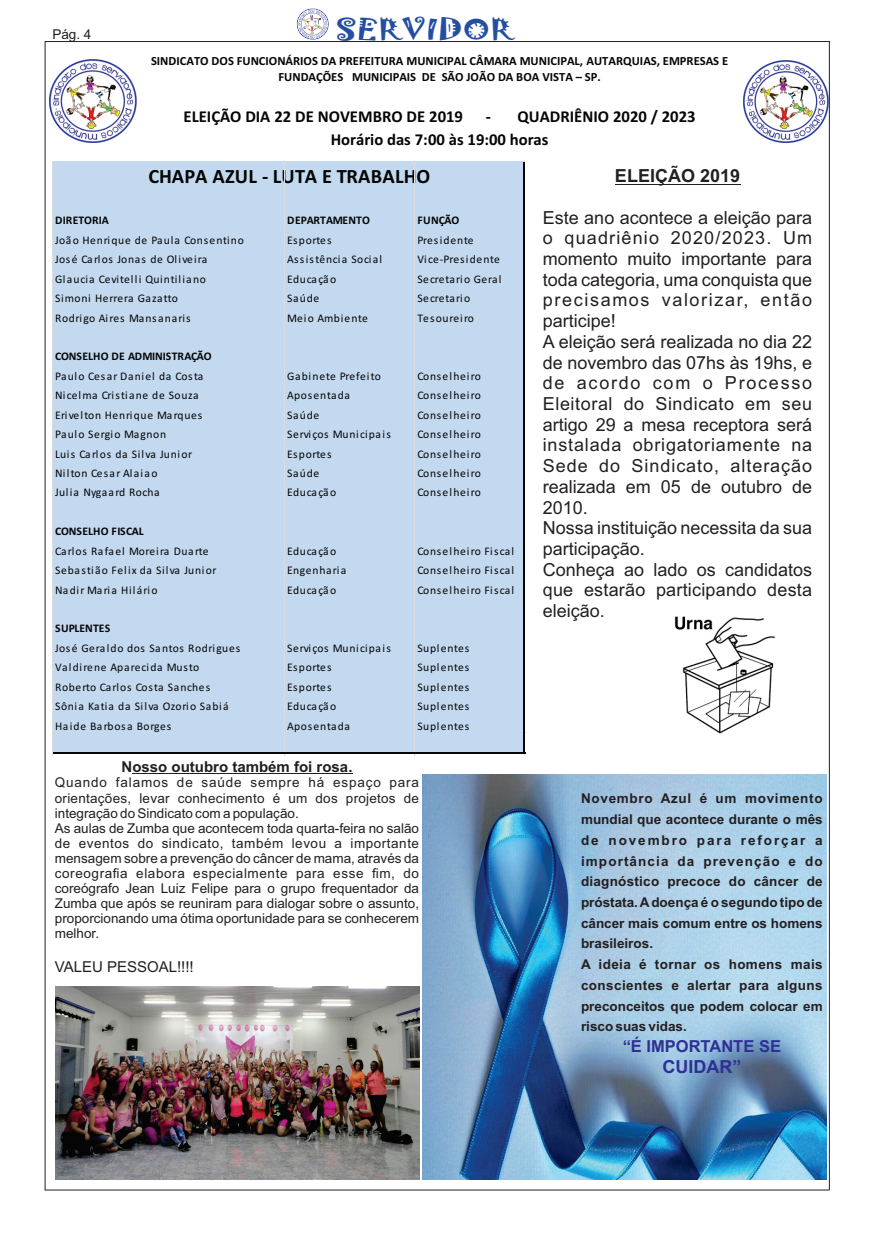
<style>
.page{position:relative;width:872px;height:1234px;background:#fff}
.page>*{position:absolute;margin:0;border:0;box-sizing:border-box;transform-origin:0 0}
.t1{font:26.4px "Jokerman";color:#244ea2;scale:1.34 1}
.t2{font:700 20.4px "Calibri";letter-spacing:.005em;color:#040504}
.t3{font:18px/20.7px "Arial";color:#231f20}
.t4{font:700 18px "Arial";color:#231f20}
.t5{font:700 18px "Arial";color:#2e3092}
.t6{font:700 16.65px/23px "Calibri";color:#040504}
.t7{font:700 16.5px "Arial";color:#2e3092}
.t8{font:700 15px "Arial";color:#231f20}
.t9{font:15px "Arial";color:#231f20}
.t10{font:13.5px/15.1px "Arial";color:#231f20}
.t11{font:700 13.5px/20.7px "Arial";letter-spacing:.02em;color:#231f20}
.t12{font:700 12.45px/15.3px "Calibri";color:#040504;text-align:center}
.t13{font:11.7px "Calibri";letter-spacing:.06em;color:#040504}
.t14{font:11.7px "Calibri";letter-spacing:.085em;color:#040504}
.t15{font:700 11.7px "Calibri";letter-spacing:.005em;color:#040504}
.t16{font:11.7px "Calibri";letter-spacing:.04em;color:#040504}
.t17{font:11.7px "Calibri";letter-spacing:.105em;color:#040504}
</style>
<div class="page">
<img style="left:422px;top:774px;width:404px;height:404px">
<img style="left:674px;top:616px;width:101px;height:118px">
<img style="left:50px;top:59px;width:86px;height:83px">
<img style="left:743px;top:60px;width:85px;height:82px">
<img style="left:55px;top:986px;width:364px;height:192px">
<hr style="left:45px;top:41px;width:1px;height:1148px;background:#231f20">
<hr style="left:45px;top:41px;width:784px;height:1px;background:#231f20">
<hr style="left:829px;top:41px;width:1px;height:1148px;background:#231f20">
<svg style="left:297px;top:9px;width:31px;height:30px"></svg>
<hr style="left:45px;top:1189px;width:784px;height:1px;background:#231f20">
<div style="left:52px;top:161px;width:473px;height:592px;background:#c3d9f0"></div>
<hr style="left:52px;top:161px;width:1px;height:594px;background:#dadcdd">
<hr style="left:524px;top:161px;width:1px;height:594px;background:#dadcdd">
<hr style="left:284px;top:161px;width:1px;height:594px;background:#dadcdd">
<hr style="left:414px;top:161px;width:1px;height:594px;background:#dadcdd">
<hr style="left:523px;top:162px;width:2px;height:591px;background:#040504">
<hr style="left:53px;top:751px;width:473px;height:2px;background:#040504">
<hr style="left:132px;top:773px;width:220px;height:1px;background:#231f20">
<hr style="left:615px;top:184px;width:125px;height:1px;background:#231f20">
<p class="t10" style="left:52px;top:28px;width:41px">Pág. 4</p>
<h1 class="t1" style="left:336px;top:17px;width:134px">SERVIDOR</h1>
<p class="t12" style="left:151px;top:55px;width:578px">SINDICATO DOS FUNCIONÁRIOS DA PREFEITURA MUNICIPAL CÂMARA MUNICIPAL, AUTARQUIAS, EMPRESAS E<br>FUNDAÇÕES MUNICIPAIS DE SÃO JOÃO DA BOA VISTA – SP.</p>
<h3 class="t6" style="left:184px;top:106px;width:281px">ELEIÇÃO DIA 22 DE NOVEMBRO DE 2019</h3>
<h3 class="t6" style="left:331px;top:106px;width:366px;text-indent:155px">- QUADRIÊNIO 2020 / 2023<br>Horário das 7:00 às 19:00 horas</h3>
<h2 class="t2" style="left:148px;top:167px;width:283px">CHAPA AZUL - LUTA E TRABALHO</h2>
<p class="t15" style="left:55px;top:215px;width:55px">DIRETORIA</p>
<p class="t15" style="left:287px;top:215px;width:84px">DEPARTAMENTO</p>
<p class="t15" style="left:417px;top:215px;width:43px">FUNÇÃO</p>
<p class="t13" style="left:55px;top:235px;width:190px">João Henrique de Paula Consentino</p>
<p class="t13" style="left:287px;top:235px;width:46px">Esportes</p>
<p class="t13" style="left:417px;top:235px;width:58px">Presidente</p>
<p class="t13" style="left:55px;top:254px;width:154px">José Carlos Jonas de Oliveira</p>
<p class="t14" style="left:287px;top:254px;width:96px">Assistência Social</p>
<p class="t13" style="left:417px;top:254px;width:84px">Vice-Presidente</p>
<p class="t14" style="left:55px;top:274px;width:152px">Glaucia Cevitelli Quintiliano</p>
<p class="t13" style="left:287px;top:274px;width:50px">Educação</p>
<p class="t16" style="left:417px;top:274px;width:86px">Secretario Geral</p>
<p class="t16" style="left:55px;top:293px;width:124px">Simoni Herrera Gazatto</p>
<p class="t13" style="left:287px;top:293px;width:34px">Saúde</p>
<p class="t16" style="left:417px;top:293px;width:54px">Secretario</p>
<p class="t13" style="left:55px;top:313px;width:137px">Rodrigo Aires Mansanaris</p>
<p class="t13" style="left:287px;top:313px;width:82px">Meio Ambiente</p>
<p class="t13" style="left:417px;top:313px;width:58px">Tesoureiro</p>
<p class="t15" style="left:55px;top:351px;width:158px">CONSELHO DE ADMINISTRAÇÃO</p>
<p class="t13" style="left:55px;top:371px;width:150px">Paulo Cesar Daniel da Costa</p>
<p class="t13" style="left:287px;top:371px;width:95px">Gabinete Prefeito</p>
<p class="t13" style="left:417px;top:371px;width:65px">Conselheiro</p>
<p class="t13" style="left:55px;top:390px;width:145px">Nicelma Cristiane de Souza</p>
<p class="t13" style="left:287px;top:390px;width:64px">Aposentada</p>
<p class="t13" style="left:417px;top:390px;width:65px">Conselheiro</p>
<p class="t13" style="left:55px;top:410px;width:149px">Erivelton Henrique Marques</p>
<p class="t13" style="left:287px;top:410px;width:34px">Saúde</p>
<p class="t13" style="left:417px;top:410px;width:65px">Conselheiro</p>
<p class="t13" style="left:55px;top:429px;width:112px">Paulo Sergio Magnon</p>
<p class="t13" style="left:287px;top:429px;width:105px">Serviços Municipais</p>
<p class="t13" style="left:417px;top:429px;width:65px">Conselheiro</p>
<p class="t13" style="left:55px;top:448px;width:139px">Luis Carlos da Silva Junior</p>
<p class="t13" style="left:287px;top:448px;width:46px">Esportes</p>
<p class="t13" style="left:417px;top:448px;width:65px">Conselheiro</p>
<p class="t17" style="left:55px;top:468px;width:104px">Nilton Cesar Alaiao</p>
<p class="t13" style="left:287px;top:468px;width:34px">Saúde</p>
<p class="t13" style="left:417px;top:468px;width:65px">Conselheiro</p>
<p class="t13" style="left:55px;top:487px;width:106px">Julia Nygaard Rocha</p>
<p class="t13" style="left:287px;top:487px;width:50px">Educação</p>
<p class="t13" style="left:417px;top:487px;width:65px">Conselheiro</p>
<p class="t15" style="left:55px;top:526px;width:90px">CONSELHO FISCAL</p>
<p class="t13" style="left:55px;top:545px;width:155px">Carlos Rafael Moreira Duarte</p>
<p class="t13" style="left:287px;top:545px;width:50px">Educação</p>
<p class="t14" style="left:417px;top:545px;width:98px">Conselheiro Fiscal</p>
<p class="t13" style="left:55px;top:565px;width:163px">Sebastião Felix da Silva Junior</p>
<p class="t13" style="left:287px;top:565px;width:60px">Engenharia</p>
<p class="t14" style="left:417px;top:565px;width:98px">Conselheiro Fiscal</p>
<p class="t17" style="left:55px;top:584px;width:104px">Nadir Maria Hilário</p>
<p class="t13" style="left:287px;top:584px;width:50px">Educação</p>
<p class="t14" style="left:417px;top:584px;width:98px">Conselheiro Fiscal</p>
<p class="t15" style="left:55px;top:623px;width:57px">SUPLENTES</p>
<p class="t13" style="left:55px;top:643px;width:187px">José Geraldo dos Santos Rodrigues</p>
<p class="t13" style="left:287px;top:643px;width:105px">Serviços Municipais</p>
<p class="t13" style="left:417px;top:643px;width:54px">Suplentes</p>
<p class="t13" style="left:55px;top:662px;width:145px">Valdirene Aparecida Musto</p>
<p class="t13" style="left:287px;top:662px;width:46px">Esportes</p>
<p class="t13" style="left:417px;top:662px;width:54px">Suplentes</p>
<p class="t13" style="left:55px;top:681px;width:157px">Roberto Carlos Costa Sanches</p>
<p class="t13" style="left:287px;top:681px;width:46px">Esportes</p>
<p class="t13" style="left:417px;top:681px;width:54px">Suplentes</p>
<p class="t13" style="left:55px;top:701px;width:175px">Sônia Katia da Silva Ozorio Sabiá</p>
<p class="t13" style="left:287px;top:701px;width:50px">Educação</p>
<p class="t13" style="left:417px;top:701px;width:54px">Suplentes</p>
<p class="t13" style="left:55px;top:720px;width:118px">Haide Barbosa Borges</p>
<p class="t13" style="left:287px;top:720px;width:64px">Aposentada</p>
<p class="t13" style="left:417px;top:720px;width:54px">Suplentes</p>
<p class="t8" style="left:122px;top:761px;width:232px">Nosso outubro também foi rosa.</p>
<p class="t10" style="left:55px;top:776px;width:366px">Quando falamos de saúde sempre há espaço para orientações, levar conhecimento é um dos projetos de integração do Sindicato com a população.<br>As aulas de Zumba que acontecem toda quarta-feira no salão de eventos do sindicato, também levou a importante mensagem sobre a prevenção do câncer de mama, através da coreografia elabora especialmente para esse fim, do coreógrafo Jean Luiz Felipe para o grupo frequentador da Zumba que após se reuniram para dialogar sobre o assunto, proporcionando uma ótima oportunidade para se conhecerem melhor.</p>
<p class="t9" style="left:55px;top:960px;width:140px">VALEU PESSOAL!!!!</p>
<h3 class="t4" style="left:615px;top:169px;width:127px">ELEIÇÃO 2019</h3>
<p class="t3" style="left:543px;top:208px;width:271px">Este ano acontece a eleição para o quadriênio 2020/2023. Um momento muito importante para toda categoria, uma conquista que precisamos valorizar, então participe!<br>A eleição será realizada no dia 22 de novembro das 07hs às 19hs, e de acordo com o Processo<br>Eleitoral do Sindicato em seu artigo 29 a mesa receptora será instalada obrigatoriamente na<br>Sede do Sindicato, alteração realizada em 05 de outubro de<br>2010.<br>Nossa instituição necessita da sua participação.<br>Conheça ao lado os candidatos que estarão participando desta eleição.</p>
<p class="t11" style="left:581px;top:789px;width:243px">Novembro Azul é um movimento mundial que acontece durante o mês de novembro para reforçar a importância da prevenção e do diagnóstico precoce do câncer de próstata. Adoença é o segundo tipo de câncer mais comum entre os homens brasileiros.<br>A ideia é tornar os homens mais conscientes e alertar para alguns preconceitos que podem colocar em risco suas vidas.</p>
<h3 class="t7" style="left:622px;top:1039px;width:160px">“É IMPORTANTE SE</h3>
<h3 class="t5" style="left:662px;top:1059px;width:80px">CUIDAR”</h3>
</div>
